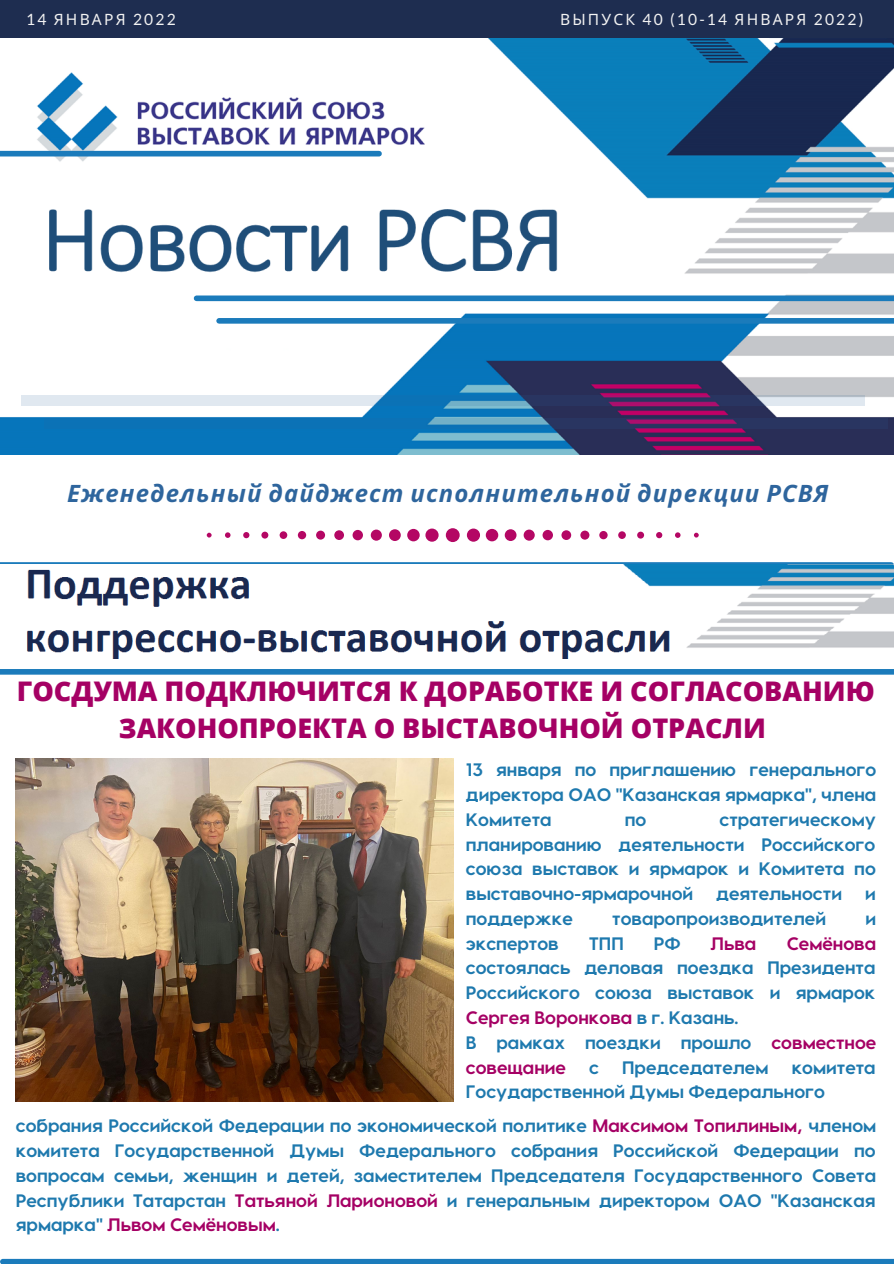
<style>
.page{position:relative;width:894px;height:1264px;background:#fff}
.page>*{position:absolute;margin:0;border:0;box-sizing:border-box;transform-origin:0 0}
.t1{font:800 27px/37.2px "Open Sans";color:#a50064;text-align:center}
.t2{font:italic 700 23.85px "Noto Sans";letter-spacing:.05em;color:#2e659d}
.t3{font:700 18px/24.8px "Visby CF";color:#1e79ae;text-align:justify}
.t4{font:700 18px "Visby CF";color:#a50064}
.t5{font:15.6px "Lato";letter-spacing:.14em;color:#f2f2f2}
.s1{font-family:"Noto Sans"}
.s2{color:#a50064}
</style>
<div class="page">
<div style="left:0;top:0;width:893px;height:38px;background:#1e2d50"></div>
<img style="left:0;top:38px;width:893px;height:417px">
<svg style="left:207px;top:528px;width:491px;height:14px"></svg>
<svg style="left:0;top:562px;width:890px;height:3px"></svg>
<svg style="left:22px;top:395px;width:842px;height:10px;background:#93a0be"></svg>
<svg style="left:44px;top:418px;width:843px;height:10px;background:#275c95"></svg>
<div style="left:196px;top:295px;width:697px;height:6px;background:#1b7bbb"></div>
<div style="left:219px;top:318px;width:674px;height:6px;background:#1b7bbb"></div>
<div style="left:3px;top:1258px;width:890px;height:5px;background:#1b7bbb"></div>
<div style="left:0;top:669px;width:893px;height:5px;background:#1b7bbb"></div>
<img style="left:26px;top:565px;width:867px;height:93px">
<div style="left:0;top:151px;width:379px;height:5px;background:#1b7bbb"></div>
<img style="left:16px;top:758px;width:437px;height:343px">
<p class="t5" style="left:26px;top:10px;width:151px">14 <span class="s1">ЯНВАРЯ</span> 2022</p>
<p class="t5" style="left:560px;top:10px;width:305px"><span class="s1">ВЫПУСК</span> 40 (10-14 <span class="s1">ЯНВАРЯ</span> 2022)</p>
<p class="t2" style="left:67px;top:476px;width:762px">Еженедельный дайджест исполнительной дирекции РСВЯ</p>
<p class="t1" style="left:17px;top:672px;width:859px">ГОСДУМА ПОДКЛЮЧИТСЯ К ДОРАБОТКЕ И СОГЛАСОВАНИЮ<br>ЗАКОНОПРОЕКТА О ВЫСТАВОЧНОЙ ОТРАСЛИ</p>
<p class="t3" style="left:465px;top:756px;width:412px">13 января по приглашению генерального директора ОАО "Казанская ярмарка", члена Комитета</p>
<p class="t3" style="left:465px;top:806px;width:411px;text-indent:253px">стратегическому планированию деятельности Российского союза выставок и ярмарок и Комитета по выставочно-ярмарочной</p>
<p class="t3" style="left:624px;top:806px;width:23px">по</p>
<p class="t3" style="left:716px;top:880px;width:127px">деятельности</p>
<p class="t3" style="left:864px;top:880px;width:12px">и</p>
<p class="t3" style="left:465px;top:905px;width:109px">поддержке</p>
<p class="t3" style="left:612px;top:905px;width:215px">товаропроизводителей</p>
<p class="t3" style="left:865px;top:905px;width:12px">и</p>
<p class="t3" style="left:465px;top:929px;width:94px">экспертов</p>
<p class="t3" style="left:588px;top:929px;width:37px">ТПП</p>
<p class="t3" style="left:653px;top:929px;width:28px">РФ</p>
<p class="t4" style="left:710px;top:931px;width:47px">Льва</p>
<p class="t3" style="left:465px;top:929px;width:412px;text-indent:321px"><span class="s2">Семёнова </span>состоялась деловая поездка Президента Российского союза выставок и ярмарок <span class="s2">Сергея Воронкова</span> в г. Казань.</p>
<p class="t3" style="left:465px;top:1029px;width:412px">В рамках поездки прошло <span class="s2">совместное совещание</span></p>
<p class="t3" style="left:589px;top:1053px;width:11px">с</p>
<p class="t3" style="left:622px;top:1053px;width:148px">Председателем</p>
<p class="t3" style="left:465px;top:1053px;width:411px;text-indent:326px">комитета<br>Государственной Думы Федерального</p>
<p class="t3" style="left:16px;top:1112px;width:861px">собрания Российской Федерации по экономической политике <span class="s2">Максимом Топилиным,</span> членом комитета Государственной Думы Федерального собрания Российской Федерации по вопросам семьи, женщин и детей, заместителем Председателя Государственного Совета Республики Татарстан <span class="s2">Татьяной Ларионовой</span> и генеральным директором ОАО "Казанская ярмарка" <span class="s2">Львом Семёновым</span>.</p>
</div>
